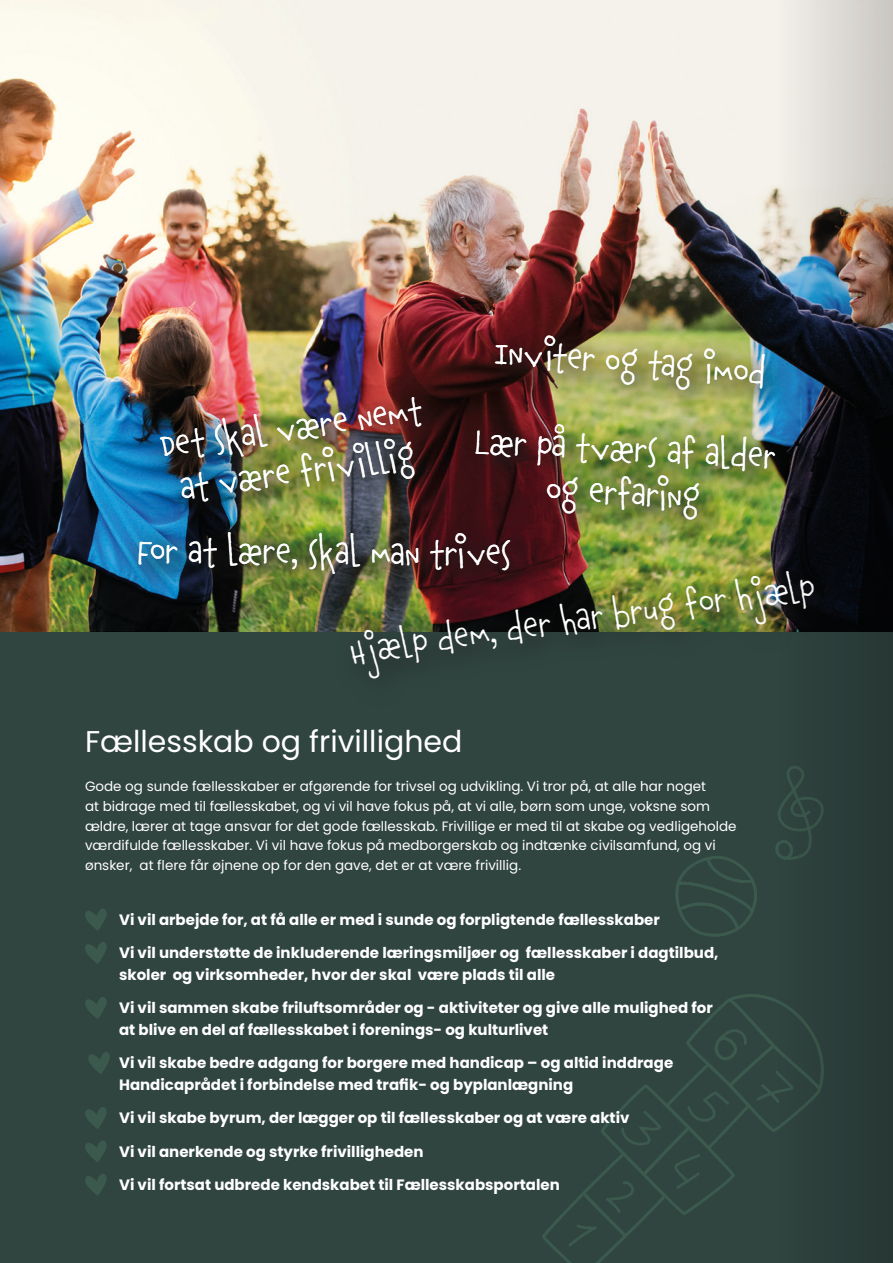
<style>
.page{position:relative;width:893px;height:1263px;background:#fff}
.page>*{position:absolute;margin:0;border:0;box-sizing:border-box;transform-origin:0 0}
.t1{font:36.75px/44.1px "Chauncy Pro";color:#fff;text-align:center}
.Citater{font:30px "Poppins";color:#fff}
.Brød{font:700 15px/21.8px "Poppins";color:#fff}
.Brød-2{font:13.5px/19.5px "Poppins";color:#fff}
</style>
<div class="page">
<div style="left:0;top:597px;width:893px;height:666px;background:#304440"></div>
<img style="left:0;top:0;width:770px;height:631px">
<svg style="left:675px;top:856px;width:82px;height:81px"></svg>
<svg style="left:542px;top:994px;width:228px;height:269px"></svg>
<svg style="left:85px;top:909px;width:22px;height:22px"></svg>
<svg style="left:85px;top:942px;width:22px;height:22px"></svg>
<svg style="left:85px;top:997px;width:22px;height:22px"></svg>
<svg style="left:88px;top:1052px;width:22px;height:22px"></svg>
<svg style="left:85px;top:1107px;width:22px;height:22px"></svg>
<svg style="left:85px;top:1140px;width:22px;height:22px"></svg>
<svg style="left:85px;top:1174px;width:22px;height:22px"></svg>
<img style="left:335px;top:557px;width:435px;height:75px">
<img style="left:145px;top:383px;width:303px;height:135px">
<img style="left:122px;top:518px;width:416px;height:82px">
<img style="left:481px;top:320px;width:289px;height:88px">
<img style="left:460px;top:408px;width:310px;height:139px">
<svg style="left:770px;top:0;width:123px;height:1263px"></svg>
<p class="t1" style="left:497px;top:330px;width:273px;rotate:5deg">Inviter og tag imod</p>
<p class="t1" style="left:476px;top:420px;width:304px;rotate:3deg">Lær på tværs af alder og erfaring</p>
<p class="t1" style="left:158px;top:425px;width:265px;rotate:-8deg">Det skal være nemt at være frivillig</p>
<p class="t1" style="left:138px;top:528px;width:375px;rotate:1deg">For at lære, skal man trives</p>
<p class="t1" style="left:347px;top:631px;width:470px;rotate:-8deg">Hjælp dem, der har brug for hjælp</p>
<p class="Citater" style="left:85px;top:724px;width:379px">Fællesskab og frivillighed</p>
<p class="Brød-2" style="left:85px;top:777px;width:653px">Gode og sunde fællesskaber er afgørende for trivsel og udvikling. Vi tror på, at alle har noget<br>at bidrage med til fællesskabet, og vi vil have fokus på, at vi alle, børn som unge, voksne som ældre, lærer at tage ansvar for det gode fællesskab. Frivillige er med til at skabe og vedligeholde værdifulde fællesskaber. Vi vil have fokus på medborgerskab og indtænke civilsamfund, og vi ønsker, at flere får øjnene op for den gave, det er at være frivillig.</p>
<p class="Brød" style="left:119px;top:909px;width:542px">Vi vil arbejde for, at få alle er med i sunde og forpligtende fællesskaber</p>
<p class="Brød" style="left:119px;top:942px;width:601px">Vi vil understøtte de inkluderende læringsmiljøer og fællesskaber i dagtilbud, skoler og virksomheder, hvor der skal være plads til alle</p>
<p class="Brød" style="left:119px;top:997px;width:595px">Vi vil sammen skabe friluftsområder og - aktiviteter og give alle mulighed for at blive en del af fællesskabet i forenings- og kulturlivet</p>
<p class="Brød" style="left:119px;top:1052px;width:556px">Vi vil skabe bedre adgang for borgere med handicap – og altid inddrage<br>Handicaprådet i forbindelse med trafik- og byplanlægning</p>
<p class="Brød" style="left:119px;top:1107px;width:512px">Vi vil skabe byrum, der lægger op til fællesskaber og at være aktiv</p>
<p class="Brød" style="left:119px;top:1140px;width:306px">Vi vil anerkende og styrke frivilligheden</p>
<p class="Brød" style="left:119px;top:1174px;width:442px">Vi vil fortsat udbrede kendskabet til Fællesskabsportalen</p>
</div>
